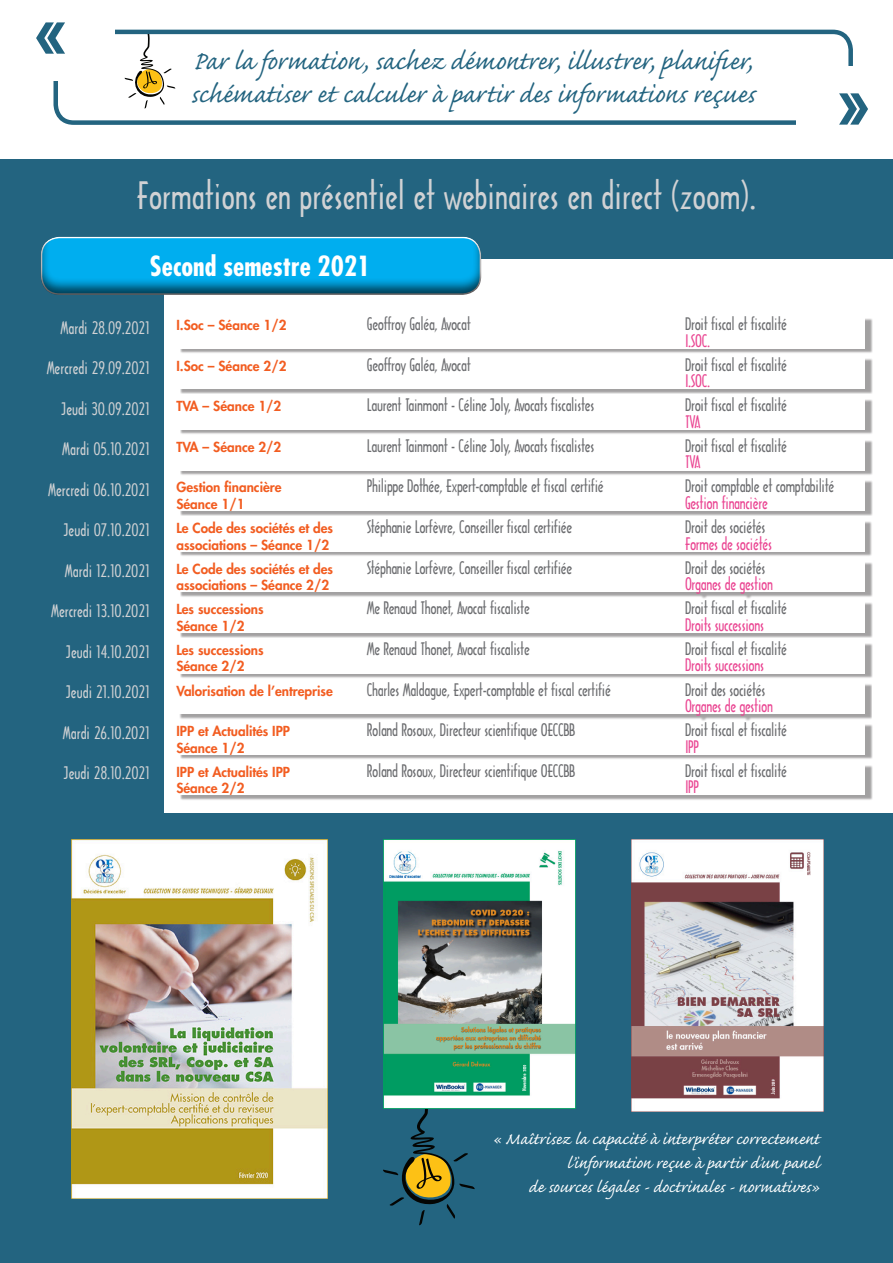
<style>
.page{position:relative;width:893px;height:1263px;background:#fff}
.page>*{position:absolute;margin:0;border:0;box-sizing:border-box;transform-origin:0 0}
.t1{font:72px "AT Aura";color:#236480}
.t2{font:36px "Arquitectura";color:#d1d2d4}
.t3{font:33px/33px "Caflisch Script";color:#236480}
.t4{font:700 condensed 27px "Futura";color:#fff}
.t5{font:21px "Caflisch Script";color:#fff}
.t6{font:16.5px/16.5px "Arquitectura";letter-spacing:-.02em;color:#6c6d70}
.t7{font:16.5px "Arquitectura";color:#d1d2d4}
.t8{font:16.5px "Arquitectura";letter-spacing:-.02em;color:#ea4592}
.t9{font:800 13.5px "Futura";color:#f25d21}
.s1{color:#ea4592}
</style>
<div class="page">
<div style="left:0;top:814px;width:893px;height:449px;background:#236480"></div>
<div style="left:0;top:225px;width:164px;height:600px;background:#236480"></div>
<div style="left:0;top:159px;width:893px;height:99px;background:#236480"></div>
<div style="left:38px;top:237px;width:444px;height:60px;background:#231f20;opacity:.75"></div>
<div style="left:54px;top:30px;width:799px;height:95px;border:4px solid #236480;border-radius:18px"></div>
<div style="left:21px;top:6px;width:93px;height:75px;background:#fff"></div>
<div style="left:796px;top:66px;width:94px;height:75px;background:#fff"></div>
<img style="left:72px;top:840px;width:256px;height:358px">
<img style="left:631px;top:839px;width:192px;height:272px">
<div style="left:180px;top:317px;width:693px;height:36px;background:#231f20;opacity:.42"></div>
<div style="left:176px;top:317px;width:689px;height:32px;background:#fff"></div>
<div style="left:180px;top:358px;width:693px;height:36px;background:#231f20;opacity:.42"></div>
<div style="left:176px;top:357px;width:689px;height:32px;background:#fff"></div>
<div style="left:180px;top:398px;width:693px;height:37px;background:#231f20;opacity:.42"></div>
<div style="left:176px;top:398px;width:689px;height:32px;background:#fff"></div>
<div style="left:180px;top:439px;width:693px;height:36px;background:#231f20;opacity:.42"></div>
<div style="left:176px;top:439px;width:689px;height:31px;background:#fff"></div>
<div style="left:180px;top:480px;width:693px;height:36px;background:#231f20;opacity:.42"></div>
<div style="left:176px;top:479px;width:689px;height:32px;background:#fff"></div>
<div style="left:180px;top:520px;width:693px;height:36px;background:#231f20;opacity:.42"></div>
<div style="left:176px;top:520px;width:689px;height:32px;background:#fff"></div>
<div style="left:180px;top:561px;width:693px;height:38px;background:#231f20;opacity:.42"></div>
<div style="left:176px;top:560px;width:689px;height:32px;background:#fff"></div>
<div style="left:180px;top:601px;width:693px;height:37px;background:#231f20;opacity:.42"></div>
<div style="left:176px;top:601px;width:689px;height:32px;background:#fff"></div>
<div style="left:180px;top:642px;width:693px;height:36px;background:#231f20;opacity:.42"></div>
<div style="left:176px;top:642px;width:689px;height:32px;background:#fff"></div>
<div style="left:179px;top:683px;width:693px;height:38px;background:#231f20;opacity:.42"></div>
<div style="left:176px;top:682px;width:689px;height:32px;background:#fff"></div>
<div style="left:180px;top:723px;width:693px;height:36px;background:#231f20;opacity:.42"></div>
<div style="left:176px;top:723px;width:689px;height:32px;background:#fff"></div>
<div style="left:180px;top:764px;width:693px;height:36px;background:#231f20;opacity:.42"></div>
<div style="left:176px;top:763px;width:689px;height:32px;background:#fff"></div>
<svg style="left:120px;top:34px;width:59px;height:75px"></svg>
<svg style="left:383px;top:1109px;width:92px;height:117px"></svg>
<img style="left:383px;top:839px;width:193px;height:270px">
<p class="t1" style="left:34px;top:-7px;width:35px">«</p>
<p class="t3" style="left:191px;top:46px;width:566px">Par la formation, sachez démontrer, illustrer, planifier, schématiser et calculer à partir des informations reçues</p>
<p class="t2" style="left:137px;top:173px;width:620px">Formations en présentiel et webinaires en direct (zoom).</p>
<h3 class="t4" style="left:150px;top:250px;width:222px">Second semestre 2021</h3>
<p class="t1" style="left:870px;top:154px;width:35px;rotate:-180deg">«</p>
<p class="t7" style="left:61px;top:317px;width:90px">Mardi 28.09.2021</p>
<p class="t7" style="left:47px;top:358px;width:104px">Mercredi 29.09.2021</p>
<p class="t7" style="left:62px;top:398px;width:89px">Jeudi 30.09.2021</p>
<p class="t7" style="left:62px;top:439px;width:89px">Mardi 05.10.2021</p>
<p class="t7" style="left:48px;top:479px;width:103px">Mercredi 06.10.2021</p>
<p class="t7" style="left:64px;top:520px;width:87px">Jeudi 07.10.2021</p>
<p class="t7" style="left:65px;top:560px;width:86px">Mardi 12.10.2021</p>
<p class="t7" style="left:51px;top:601px;width:100px">Mercredi 13.10.2021</p>
<p class="t7" style="left:66px;top:641px;width:85px">Jeudi 14.10.2021</p>
<p class="t7" style="left:66px;top:682px;width:85px">Jeudi 21.10.2021</p>
<p class="t7" style="left:63px;top:722px;width:88px">Mardi 26.10.2021</p>
<p class="t7" style="left:64px;top:763px;width:87px">Jeudi 28.10.2021</p>
<p class="t9" style="left:176px;top:316px;width:112px">I.Soc – Séance 1/2</p>
<p class="t6" style="left:367px;top:316px;width:105px">Geoffroy Galéa, Avocat</p>
<p class="t6" style="left:685px;top:316px;width:104px">Droit fiscal et fiscalité<br><span class="s1">I.SOC.</span></p>
<p class="t9" style="left:176px;top:357px;width:112px">I.Soc – Séance 2/2</p>
<p class="t6" style="left:367px;top:356px;width:105px">Geoffroy Galéa, Avocat</p>
<p class="t6" style="left:685px;top:356px;width:104px">Droit fiscal et fiscalité<br><span class="s1">I.SOC.</span></p>
<p class="t9" style="left:176px;top:398px;width:106px">TVA – Séance 1/2</p>
<p class="t6" style="left:367px;top:397px;width:229px">Laurent Tainmont - Céline Joly, Avocats fiscalistes</p>
<p class="t6" style="left:685px;top:397px;width:104px">Droit fiscal et fiscalité<br><span class="s1">TVA</span></p>
<p class="t9" style="left:176px;top:438px;width:106px">TVA – Séance 2/2</p>
<p class="t6" style="left:367px;top:437px;width:229px">Laurent Tainmont - Céline Joly, Avocats fiscalistes</p>
<p class="t6" style="left:685px;top:437px;width:104px">Droit fiscal et fiscalité<br><span class="s1">TVA</span></p>
<p class="t9" style="left:176px;top:479px;width:107px">Gestion financière</p>
<p class="t6" style="left:367px;top:478px;width:238px">Philippe Dothée, Expert-comptable et fiscal certifié</p>
<p class="t6" style="left:685px;top:478px;width:151px">Droit comptable et comptabilité</p>
<p class="t9" style="left:176px;top:495px;width:70px">Séance 1/1</p>
<p class="t8" style="left:685px;top:492px;width:84px">Gestion financière</p>
<p class="t9" style="left:176px;top:519px;width:158px">Le Code des sociétés et des</p>
<p class="t6" style="left:367px;top:519px;width:207px">Stéphanie Lorfèvre, Conseiller fiscal certifiée</p>
<p class="t6" style="left:685px;top:519px;width:82px">Droit des sociétés</p>
<p class="t9" style="left:176px;top:536px;width:154px">associations – Séance 1/2</p>
<p class="t8" style="left:685px;top:533px;width:89px">Formes de sociétés</p>
<p class="t9" style="left:176px;top:560px;width:158px">Le Code des sociétés et des</p>
<p class="t6" style="left:367px;top:559px;width:207px">Stéphanie Lorfèvre, Conseiller fiscal certifiée</p>
<p class="t6" style="left:685px;top:559px;width:82px">Droit des sociétés</p>
<p class="t9" style="left:176px;top:577px;width:154px">associations – Séance 2/2</p>
<p class="t8" style="left:685px;top:574px;width:90px">Organes de gestion</p>
<p class="t9" style="left:176px;top:601px;width:89px">Les successions</p>
<p class="t6" style="left:367px;top:600px;width:164px">Me Renaud Thonet, Avocat fiscaliste</p>
<p class="t6" style="left:685px;top:600px;width:104px">Droit fiscal et fiscalité</p>
<p class="t9" style="left:176px;top:617px;width:70px">Séance 1/2</p>
<p class="t8" style="left:685px;top:614px;width:81px">Droits successions</p>
<p class="t9" style="left:176px;top:641px;width:89px">Les successions</p>
<p class="t6" style="left:367px;top:640px;width:164px">Me Renaud Thonet, Avocat fiscaliste</p>
<p class="t6" style="left:685px;top:640px;width:104px">Droit fiscal et fiscalité</p>
<p class="t9" style="left:176px;top:658px;width:70px">Séance 2/2</p>
<p class="t8" style="left:685px;top:655px;width:81px">Droits successions</p>
<p class="t9" style="left:176px;top:682px;width:158px">Valorisation de l’entreprise</p>
<p class="t6" style="left:367px;top:681px;width:246px">Charles Maldague, Expert-comptable et fiscal certifié</p>
<p class="t6" style="left:685px;top:681px;width:90px">Droit des sociétés<br><span class="s1">Organes de gestion</span></p>
<p class="t9" style="left:176px;top:722px;width:115px">IPP et Actualités IPP</p>
<p class="t6" style="left:367px;top:722px;width:210px">Roland Rosoux, Directeur scientifique OECCBB</p>
<p class="t6" style="left:685px;top:722px;width:104px">Droit fiscal et fiscalité</p>
<p class="t9" style="left:176px;top:739px;width:70px">Séance 1/2</p>
<p class="t8" style="left:685px;top:736px;width:15px">IPP</p>
<p class="t9" style="left:176px;top:763px;width:115px">IPP et Actualités IPP</p>
<p class="t6" style="left:367px;top:762px;width:210px">Roland Rosoux, Directeur scientifique OECCBB</p>
<p class="t6" style="left:685px;top:762px;width:104px">Droit fiscal et fiscalité</p>
<p class="t9" style="left:176px;top:780px;width:70px">Séance 2/2</p>
<p class="t8" style="left:685px;top:777px;width:15px">IPP</p>
<p class="t5" style="left:491px;top:1128px;width:329px">« Maîtrisez la capacité à interpréter correctement</p>
<p class="t5" style="left:567px;top:1152px;width:254px">l’information reçue à partir d’un panel</p>
<p class="t5" style="left:529px;top:1176px;width:292px">de sources légales - doctrinales - normatives»</p>
</div>
